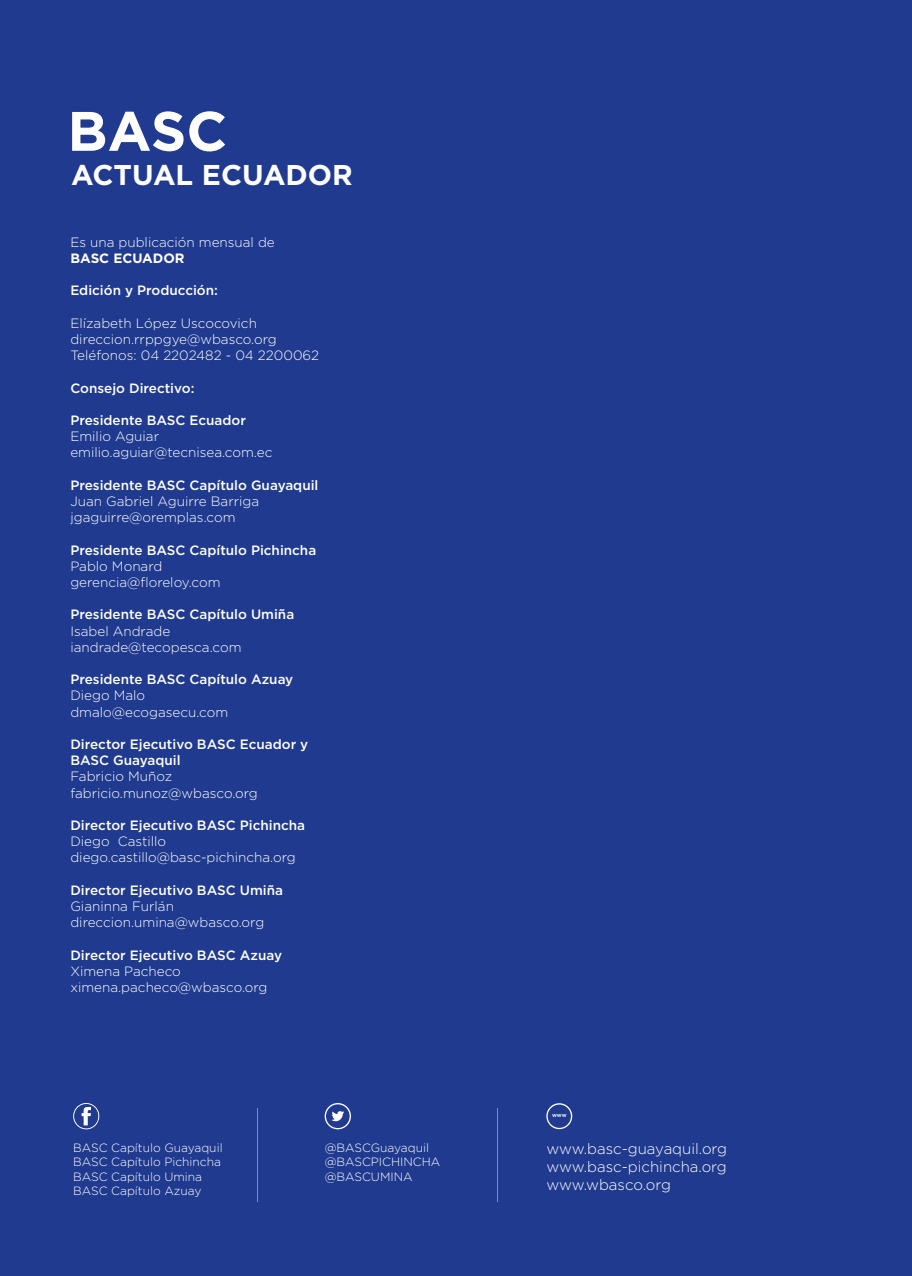
<style>
.page{position:relative;width:912px;height:1276px;background:#203a8f}
.page>*{position:absolute;margin:0;border:0;box-sizing:border-box;transform-origin:0 0}
.t1{font:700 55.5px "Gotham";color:#fff}
.t2{font:700 28.65px "Gotham";color:#fff}
.t3{font:300 15px/18px "Gotham";color:#fff;text-align:justify}
.t4{font:300 13.5px/16.2px "Gotham";color:#fff}
.t5{font:500 13.5px/16.2px "Gotham";color:#fff}
.t6{font:700 13.5px "Gotham";color:#fff}
.t7{font:300 12px/14.4px "Gotham";color:#fff}
.t8{font:700 4.35px "Gotham";color:#fff}
</style>
<div class="page">
<svg style="left:73px;top:1103px;width:26px;height:26px"></svg>
<svg style="left:325px;top:1103px;width:26px;height:26px"></svg>
<svg style="left:546px;top:1103px;width:26px;height:26px"></svg>
<h1 class="t1" style="left:67px;top:94px;width:161px">BASC</h1>
<h2 class="t2" style="left:71px;top:156px;width:283px">ACTUAL ECUADOR</h2>
<p class="t4" style="left:70px;top:233px;width:206px">Es una publicación mensual de</p>
<p class="t6" style="left:70px;top:249px;width:116px">BASC ECUADOR</p>
<p class="t5" style="left:70px;top:282px;width:149px">Edición y Producción:</p>
<p class="t4" style="left:70px;top:314px;width:250px">Elízabeth López Uscocovich direccion.rrppgye@wbasco.org<br>Teléfonos: 04 2202482 - 04 2200062</p>
<p class="t5" style="left:70px;top:379px;width:126px">Consejo Directivo:</p>
<p class="t5" style="left:70px;top:412px;width:177px">Presidente BASC Ecuador</p>
<p class="t4" style="left:70px;top:428px;width:203px">Emilio Aguiar emilio.aguiar@tecnisea.com.ec</p>
<p class="t5" style="left:70px;top:477px;width:250px">Presidente BASC Capítulo Guayaquil</p>
<p class="t4" style="left:70px;top:493px;width:190px">Juan Gabriel Aguirre Barriga jgaguirre@oremplas.com</p>
<p class="t5" style="left:70px;top:541px;width:247px">Presidente BASC Capítulo Pichincha</p>
<p class="t4" style="left:70px;top:557px;width:152px">Pablo Monard gerencia@floreloy.com</p>
<p class="t5" style="left:70px;top:606px;width:225px">Presidente BASC Capítulo Umiña</p>
<p class="t4" style="left:70px;top:622px;width:173px">Isabel Andrade iandrade@tecopesca.com</p>
<p class="t5" style="left:70px;top:671px;width:224px">Presidente BASC Capítulo Azuay</p>
<p class="t4" style="left:70px;top:687px;width:159px">Diego Malo dmalo@ecogasecu.com</p>
<p class="t5" style="left:70px;top:736px;width:239px">Director Ejecutivo BASC Ecuador y<br>BASC Guayaquil</p>
<p class="t4" style="left:70px;top:768px;width:189px">Fabricio Muñoz fabricio.munoz@wbasco.org</p>
<p class="t5" style="left:70px;top:817px;width:236px">Director Ejecutivo BASC Pichincha</p>
<p class="t4" style="left:70px;top:833px;width:227px">Diego Castillo diego.castillo@basc-pichincha.org</p>
<p class="t5" style="left:70px;top:882px;width:214px">Director Ejecutivo BASC Umiña</p>
<p class="t4" style="left:70px;top:898px;width:195px">Gianinna Furlán direccion.umina@wbasco.org</p>
<p class="t5" style="left:70px;top:946px;width:213px">Director Ejecutivo BASC Azuay</p>
<p class="t4" style="left:70px;top:962px;width:199px">Ximena Pacheco ximena.pacheco@wbasco.org</p>
<p class="t8" style="left:552px;top:1113px;width:16px">WWW</p>
<p class="t7" style="left:73px;top:1140px;width:151px">BASC Capítulo Guayaquil<br>BASC Capítulo Pichincha<br>BASC Capítulo Umina<br>BASC Capítulo Azuay</p>
<p class="t7" style="left:325px;top:1140px;width:117px">@BASCGuayaquil @BASCPICHINCHA @BASCUMINA</p>
<p class="t3" style="left:546px;top:1139px;width:182px">www.basc-guayaquil.org www.basc-pichincha.org www.wbasco.org</p>
</div>
